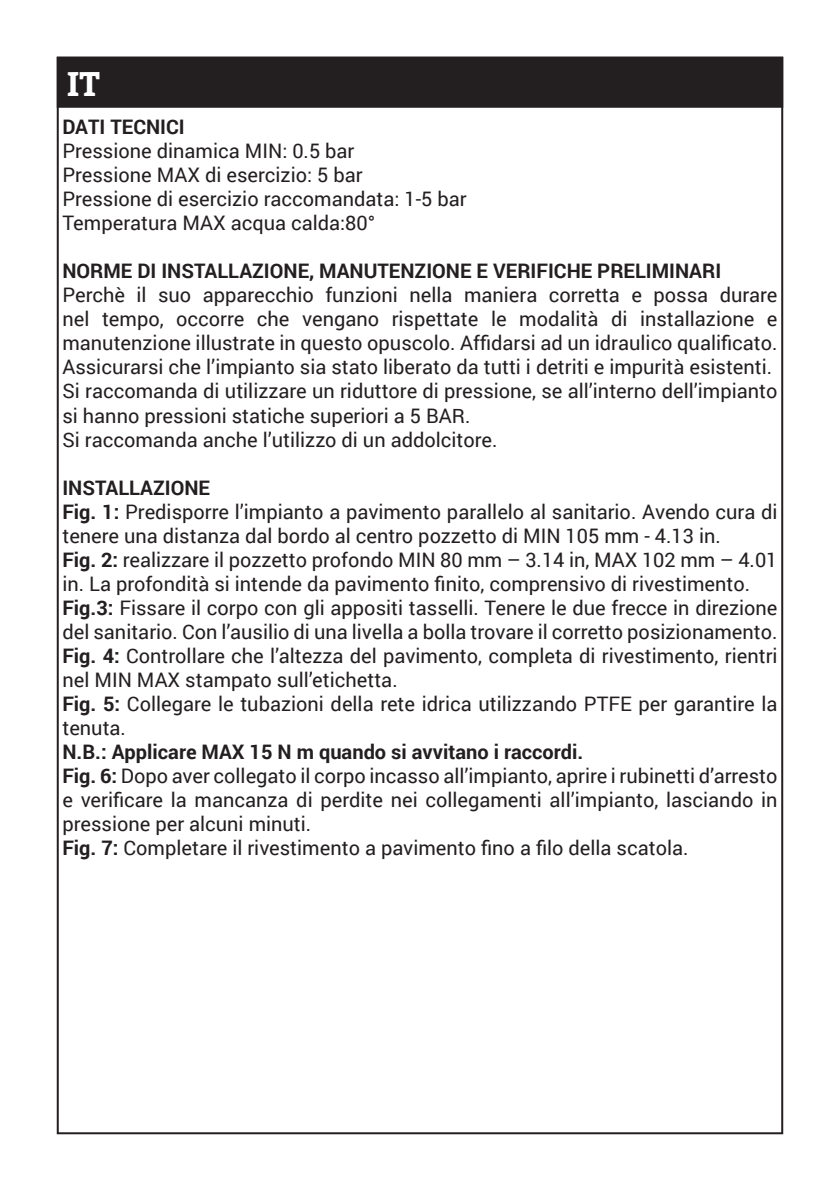
<style>
.page{position:relative;width:840px;height:1191px;background:#fff}
.page>*{position:absolute;margin:0;border:0;box-sizing:border-box;transform-origin:0 0}
.t1{font:700 34px "Bitter";color:#fff}
.t2{font:20px/24px "Roboto";color:#231f20}
.t3{font:700 20px "Roboto";color:#231f20}
.s1{font-weight:700}
</style>
<div class="page">
<div style="left:58px;top:58px;width:723px;height:49px;background:#231f20"></div>
<div style="left:57px;top:57px;width:725px;height:51px;border:2px solid #231f20"></div>
<p class="t1" style="left:67px;top:63px;width:35px">IT</p>
<p class="t3" style="left:62px;top:113px;width:124px">DATI TECNICI</p>
<p class="t2" style="left:62px;top:138px;width:293px">Pressione dinamica MIN: 0.5 bar</p>
<p class="t2" style="left:62px;top:162px;width:301px">Pressione MAX di esercizio: 5 bar</p>
<p class="t2" style="left:62px;top:186px;width:405px">Pressione di esercizio raccomandata: 1-5 bar</p>
<p class="t2" style="left:62px;top:210px;width:314px">Temperatura MAX acqua calda:80°</p>
<p class="t3" style="left:62px;top:257px;width:660px">NORME DI INSTALLAZIONE, MANUTENZIONE E VERIFICHE PRELIMINARI</p>
<p class="t2" style="left:62px;top:282px;width:716px;text-align:justify">Perchè il suo apparecchio funzioni nella maniera corretta e possa durare nel tempo, occorre che vengano rispettate le modalità di installazione e manutenzione illustrate in questo opuscolo. Affidarsi ad un idraulico qualificato.<br>Assicurarsi che l’impianto sia stato liberato da tutti i detriti e impurità esistenti.</p>
<p class="t2" style="left:62px;top:378px;width:716px">Si raccomanda di utilizzare un riduttore di pressione, se all’interno dell’impianto si hanno pressioni statiche superiori a 5 BAR.</p>
<p class="t2" style="left:62px;top:426px;width:436px">Si raccomanda anche l’utilizzo di un addolcitore.</p>
<p class="t3" style="left:62px;top:473px;width:149px">INSTALLAZIONE</p>
<p class="t2" style="left:62px;top:498px;width:716px"><span class="s1">Fig. 1:</span> Predisporre l’impianto a pavimento parallelo al sanitario. Avendo cura di tenere una distanza dal bordo al centro pozzetto di MIN 105 mm - 4.13 in.</p>
<p class="t2" style="left:62px;top:546px;width:716px"><span class="s1">Fig. 2:</span> realizzare il pozzetto profondo MIN 80 mm – 3.14 in, MAX 102 mm – 4.01 in. La profondità si intende da pavimento finito, comprensivo di rivestimento.</p>
<p class="t2" style="left:62px;top:594px;width:716px"><span class="s1">Fig.3:</span> Fissare il corpo con gli appositi tasselli. Tenere le due frecce in direzione del sanitario. Con l’ausilio di una livella a bolla trovare il corretto posizionamento.</p>
<p class="t2" style="left:62px;top:642px;width:716px"><span class="s1">Fig. 4:</span> Controllare che l’altezza del pavimento, completa di rivestimento, rientri nel MIN MAX stampato sull’etichetta.</p>
<p class="t2" style="left:62px;top:690px;width:716px"><span class="s1">Fig. 5:</span> Collegare le tubazioni della rete idrica utilizzando PTFE per garantire la tenuta.</p>
<p class="t3" style="left:62px;top:737px;width:522px">N.B.: Applicare MAX 15 N m quando si avvitano i raccordi.</p>
<p class="t2" style="left:62px;top:762px;width:716px;text-align:justify"><span class="s1">Fig. 6:</span> Dopo aver collegato il corpo incasso all’impianto, aprire i rubinetti d’arresto e verificare la mancanza di perdite nei collegamenti all’impianto, lasciando in pressione per alcuni minuti.</p>
<p class="t2" style="left:62px;top:834px;width:627px"><span class="s1">Fig. 7:</span> Completare il rivestimento a pavimento fino a filo della scatola.</p>
</div>
